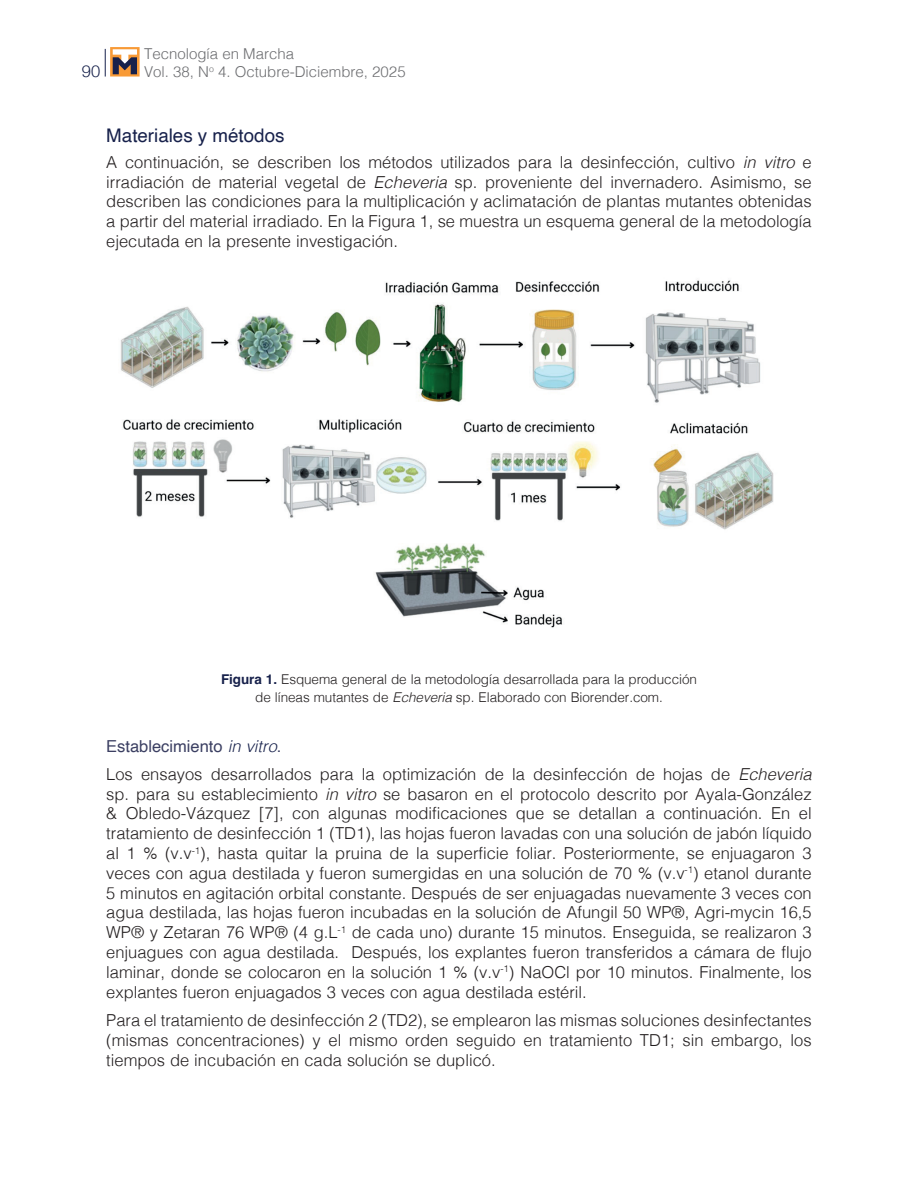
<style>
.page{position:relative;width:918px;height:1188px;background:#fff}
.page>*{position:absolute;margin:0;border:0;box-sizing:border-box;transform-origin:0 0}
.t1{font:18.75px "Helvetica";color:#17214b}
.t2{font:300 16.5px/19.8px "Helvetica";color:#231f20;text-align:justify}
.t3{font:300 16.5px "Helvetica Neue";color:#17214b}
.t4{font:300 15px/18px "Helvetica";color:#6c6d70}
.t5{font:300 13.5px/18px "Helvetica";letter-spacing:-.005em;color:#231f20;text-align:center}
.s1{font-style:italic}
.s2{font-weight:700;color:#17214b}
.s3{font-weight:400;color:#3b3f62}
.s4{font-style:italic;color:#17214b}
</style>
<div class="page">
<svg style="left:105px;top:49px;width:1px;height:28px"></svg>
<svg style="left:110px;top:47px;width:30px;height:30px"></svg>
<svg style="left:113px;top:49px;width:24px;height:25px"></svg>
<img style="left:120px;top:280px;width:654px;height:348px">
<p class="t3" style="left:82px;top:57px;width:20px">90</p>
<p class="t4" style="left:144px;top:43px;width:263px">Tecnología en Marcha<br>Vol. 38, N<sup>o</sup> 4. Octubre-Diciembre, 2025</p>
<p class="t1" style="left:106px;top:121px;width:180px">Materiales y métodos</p>
<p class="t2" style="left:106px;top:151px;width:707px">A continuación, se describen los métodos utilizados para la desinfección, cultivo <span class="s1">in vitro</span> e irradiación de material vegetal de <span class="s1">Echeveria</span> sp. proveniente del invernadero. Asimismo, se describen las condiciones para la multiplicación y aclimatación de plantas mutantes obtenidas a partir del material irradiado. En la Figura 1, se muestra un esquema general de la metodología ejecutada en la presente investigación.</p>
<p class="t5" style="left:221px;top:669px;width:477px"><span class="s2">Figura 1.</span> Esquema general de la metodología desarrollada para la producción de líneas mutantes de <span class="s1">Echeveria</span> sp. Elaborado con Biorender.com.</p>
<p class="t2" style="left:106px;top:730px;width:707px;line-height:28.3px"><span class="s3">Establecimiento</span> <span class="s4">in vitro</span><span class="s3">.<br></span>Los ensayos desarrollados para la optimización de la desinfección de hojas de <span class="s1">Echeveria</span></p>
<p class="t2" style="left:106px;top:783px;width:707px">sp. para su establecimiento <span class="s1">in vitro</span> se basaron en el protocolo descrito por Ayala-González &amp; Obledo-Vázquez [7], con algunas modificaciones que se detallan a continuación. En el tratamiento de desinfección 1 (TD1), las hojas fueron lavadas con una solución de jabón líquido al 1 % (v.v<sup>-1</sup>), hasta quitar la pruina de la superficie foliar. Posteriormente, se enjuagaron 3 veces con agua destilada y fueron sumergidas en una solución de 70 % (v.v<sup>-1</sup>) etanol durante 5 minutos en agitación orbital constante. Después de ser enjuagadas nuevamente 3 veces con agua destilada, las hojas fueron incubadas en la solución de Afungil 50 WP®, Agri-mycin 16,5<br>WP® y Zetaran 76 WP® (4 g.L<sup>-1</sup> de cada uno) durante 15 minutos. Enseguida, se realizaron 3 enjuagues con agua destilada. Después, los explantes fueron transferidos a cámara de flujo laminar, donde se colocaron en la solución 1 % (v.v<sup>-1</sup>) NaOCl por 10 minutos. Finalmente, los explantes fueron enjuagados 3 veces con agua destilada estéril.</p>
<p class="t2" style="left:106px;top:1009px;width:707px">Para el tratamiento de desinfección 2 (TD2), se emplearon las mismas soluciones desinfectantes (mismas concentraciones) y el mismo orden seguido en tratamiento TD1; sin embargo, los tiempos de incubación en cada solución se duplicó.</p>
</div>
